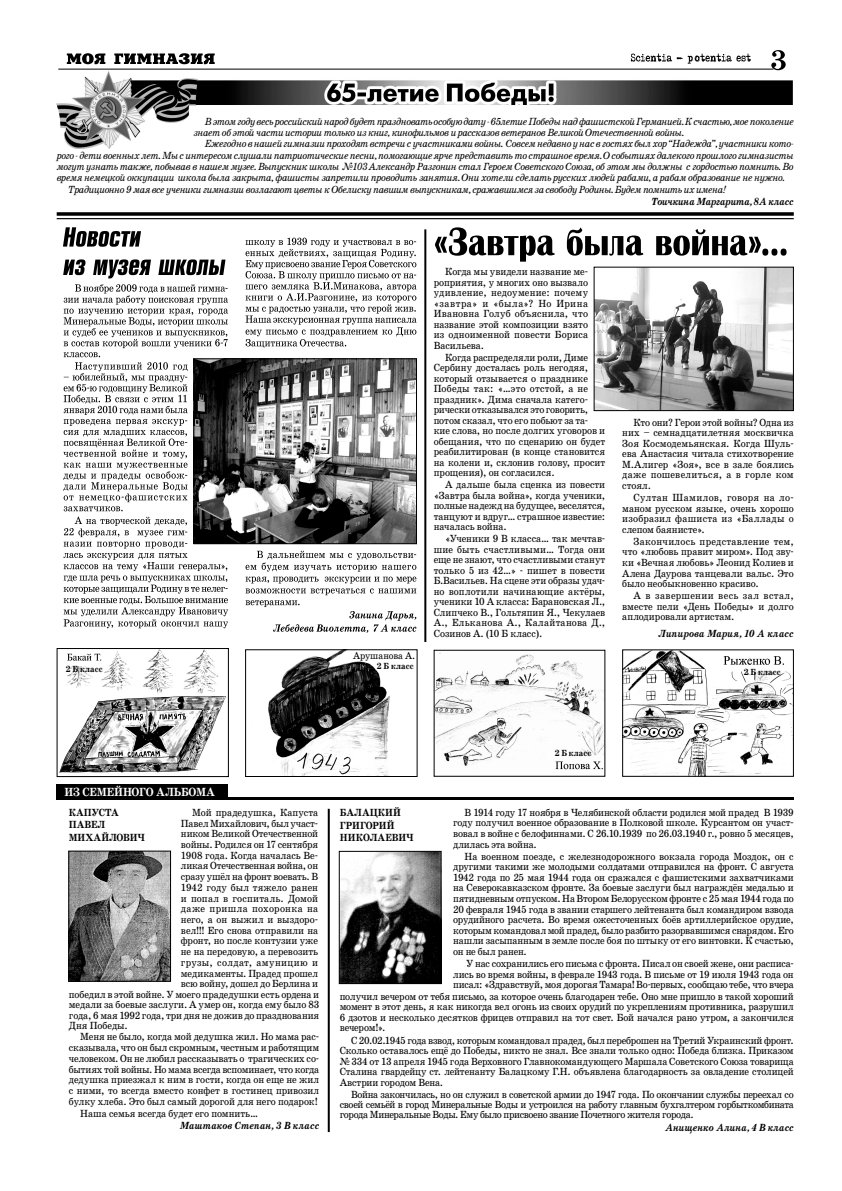
<style>
.page{position:relative;width:842px;height:1191px;background:#fff}
.page>*{position:absolute;margin:0;border:0;box-sizing:border-box;transform-origin:0 0}
.t1{font:700 12px "School Book AC";letter-spacing:-.005em;color:#fff;scale:.91 1}
.t2{font:10.5px/10.5px "School Book AC";letter-spacing:-.01em;color:#000;text-align:justify;scale:.91 1}
.t3{font:italic 10.5px/11px "School Book AC";letter-spacing:-.05em;color:#000;scale:.91 1}
.t4{font:italic 700 10.5px "School Book AC";letter-spacing:-.02em;color:#000;scale:.91 1}
.t5{font:700 10.5px/12.4px "School Book AC";letter-spacing:.005em;color:#000;scale:.91 1}
.t6{font:italic 700 10.5px "School Book AC";letter-spacing:-.045em;color:#000;scale:.91 1}
.t7{font:10px "School Book AC";letter-spacing:-.01em;color:#000;scale:.91 1}
.t8{font:700 9px "School Book AC";letter-spacing:.01em;color:#000;scale:.91 1}
</style>
<div class="page">
<img style="left:57px;top:71px;width:736px;height:77px">
<hr style="left:58px;top:69px;width:715px;height:1px;background:#000">
<svg style="left:67px;top:53px;width:148px;height:11px"></svg>
<svg style="left:771px;top:50px;width:15px;height:20px"></svg>
<svg style="left:631px;top:54px;width:120px;height:10px"></svg>
<img style="left:596px;top:269px;width:196px;height:140px">
<div style="left:594px;top:267px;width:200px;height:144px;border:1px solid #000"></div>
<img style="left:228px;top:360px;width:187px;height:182px">
<div style="left:194px;top:358px;width:223px;height:186px;border:1px solid #000"></div>
<img style="left:59px;top:650px;width:167px;height:123px">
<div style="left:57px;top:648px;width:172px;height:129px;border:1px solid #000"></div>
<img style="left:268px;top:651px;width:122px;height:124px">
<div style="left:245px;top:649px;width:172px;height:128px;border:1px solid #000"></div>
<img style="left:624px;top:651px;width:168px;height:123px">
<div style="left:622px;top:649px;width:172px;height:127px;border:1px solid #000"></div>
<img style="left:436px;top:653px;width:167px;height:117px">
<img style="left:341px;top:853px;width:98px;height:129px">
<div style="left:339px;top:851px;width:102px;height:133px;border:1px solid #000"></div>
<img style="left:70px;top:852px;width:99px;height:127px">
<div style="left:68px;top:850px;width:103px;height:131px;border:1px solid #000"></div>
<svg style="left:57px;top:212px;width:737px;height:4px;background:#1f1f1f"></svg>
<hr style="left:57px;top:218px;width:737px;height:1px;background:#000">
<hr style="left:424px;top:229px;width:2px;height:413px;background:#000">
<hr style="left:328px;top:809px;width:2px;height:323px;background:#000">
<div style="left:57px;top:784px;width:171px;height:15px;background:#000"></div>
<hr style="left:212px;top:797px;width:582px;height:2px;background:#000">
<svg style="left:63px;top:227px;width:78px;height:20px"></svg>
<svg style="left:63px;top:259px;width:162px;height:19px"></svg>
<svg style="left:63px;top:284px;width:165px;height:344px"></svg>
<svg style="left:246px;top:238px;width:171px;height:110px"></svg>
<svg style="left:246px;top:551px;width:170px;height:82px"></svg>
<svg style="left:435px;top:227px;width:351px;height:35px"></svg>
<p class="t3" style="left:193px;top:116px;width:661px;line-height:10.4px;text-indent:11px">В этом году весь российский народ будет праздновать особую дату - 65летие Победы над фашистской Германией. К счастью, мое поколение знает об этой части истории только из книг, кинофильмов и рассказов ветеранов Великой Отечественной войны.</p>
<p class="t3" style="left:57px;top:138px;width:811px;text-align:justify;text-indent:148px">Ежегодно в нашей гимназии проходят встречи с участниками войны. Совсем недавно у нас в гостях был хор “Надежда”, участники кото&shy;рого - дети военных лет. Мы с интересом слушали патриотические песни, помогающие ярче представить то страшное время. О событиях далекого прошлого гимназисты могут узнать также, побывав в нашем музее. Выпускник школы №103 Александр Разгонин стал Героем Советского Союза, об этом мы должны с гордостью помнить. Во время немецкой оккупации школа была закрыта, фашисты запретили проводить занятия. Они хотели сделать русских людей рабами, а рабам образование не нужно.</p>
<p class="t3" style="left:68px;top:184px;width:725px">Традиционно 9 мая все ученики гимназии возлагают цветы к Обелиску павшим выпускникам, сражавшимся за свободу Родины. Будем помнить их имена!</p>
<p class="t6" style="left:651px;top:196px;width:158px">Тоичкина Маргарита, 8А класс</p>
<p class="t7" style="left:353px;top:650px;width:70px">Арушанова А.</p>
<p class="t8" style="left:66px;top:664px;width:42px">2 Б класс</p>
<p class="t8" style="left:377px;top:661px;width:42px">2 Б класс</p>
<p class="t2" style="left:434px;top:266px;width:171px;text-indent:11px">Когда мы увидели название ме&shy;роприятия, у многих оно вызвало удивление, недоумение: почему «завтра» и «была»? Но Ирина Ивановна Голуб объяснила, что название этой композиции взято из одноименной повести Бориса Васильева.</p>
<p class="t2" style="left:434px;top:352px;width:190px;text-align:left;text-indent:11px">Когда распределяли роли, Диме Сербину досталась роль негодяя, который отзывается о празднике Победы так: «…это отстой, а не праздник». Дима сначала катего&shy;рически отказывался это говорить, потом сказал, что его побьют за та&shy;кие слова, но после долгих уговоров и обещания, что по сценарию он будет реабилитирован (в конце становится на колени и, склонив голову, просит прощения), он согласился.</p>
<p class="t2" style="left:434px;top:479px;width:190px;text-indent:11px">А дальше была сценка из повести «Завтра была война», когда ученики, полные надежд на будущее, веселятся, танцуют и вдруг… страшное известие: началась война.</p>
<p class="t2" style="left:434px;top:533px;width:190px;text-indent:11px">«Ученики 9 В класса… так мечтав&shy;шие быть счастливыми… Тогда они еще не знают, что счастливыми станут только 5 из 42…» - пишет в повести Б.Васильев. На сцене эти образы удач&shy;но воплотили начинающие актёры, ученики 10 А класса: Барановская Л., Слипчеко В., Гольтяпин Я., Чекулаев А., Ельканова А., Калайтанова Д., Созинов А. (10 Б класс).</p>
<p class="t2" style="left:622px;top:417px;width:190px;text-indent:11px">Кто они? Герои этой войны? Одна из них – семнадцатилетняя москвичка Зоя Космодемьянская. Когда Шуль&shy;ева Анастасия читала стихотворение М.Алигер «Зоя», все в зале боялись даже пошевелиться, а в горле ком стоял.</p>
<p class="t2" style="left:622px;top:492px;width:190px;text-indent:11px">Султан Шамилов, говоря на ло&shy;маном русском языке, очень хорошо изобразил фашиста из «Баллады о слепом баянисте».</p>
<p class="t2" style="left:622px;top:536px;width:190px;text-indent:11px">Закончилось представление тем, что «любовь правит миром». Под зву&shy;ки «Вечная любовь» Леонид Колиев и Алена Даурова танцевали вальс. Это было необыкновенно красиво.</p>
<p class="t2" style="left:622px;top:590px;width:190px;text-indent:11px">А в завершении весь зал встал, вместе пели «День Победы» и долго аплодировали артистам.</p>
<p class="t4" style="left:659px;top:627px;width:150px">Липирова Мария, 10 А класс</p>
<p class="t8" style="left:744px;top:667px;width:42px">2 Б класс</p>
<p class="t1" style="left:64px;top:785px;width:167px">ИЗ СЕМЕЙНОГО АЛЬБОМА</p>
<p class="t8" style="left:555px;top:748px;width:42px">2 Б класс</p>
<p class="t5" style="left:69px;top:806px;width:86px">КАПУСТА<br>ПАВЕЛ<br>МИХАЙЛОВИЧ</p>
<p class="t2" style="left:181px;top:807px;width:152px;text-indent:11px">Мой прадедушка, Капуста Павел Михайлович, был участ&shy;ником Великой Отечественной войны. Родился он 17 сентября 1908 года. Когда началась Ве&shy;ликая Отечественная война, он сразу ушёл на фронт воевать. В 1942 году был тяжело ранен и попал в госпиталь. Домой даже пришла похоронка на него, а он выжил и выздоро&shy;вел!!! Его снова отправили на фронт, но после контузии уже не на передовую, а перевозить грузы, солдат, амуницию и медикаменты. Прадед прошел всю войну, дошел до Берлина и</p>
<p class="t2" style="left:69px;top:989px;width:277px;line-height:10.2px">победил в этой войне. У моего прадедушки есть ордена и медали за боевые заслуги. А умер он, когда ему было 83 года, 6 мая 1992 года, три дня не дожив до празднования Дня Победы.</p>
<p class="t2" style="left:69px;top:1031px;width:277px;text-indent:11px">Меня не было, когда мой дедушка жил. Но мама рас&shy;сказывала, что он был скромным, честным и работящим человеком. Он не любил рассказывать о трагических со&shy;бытиях той войны. Но мама всегда вспоминает, что когда дедушка приезжал к ним в гости, когда он еще не жил с ними, то всегда вместо конфет в гостинец привозил булку хлеба. Это был самый дорогой для него подарок!</p>
<p class="t2" style="left:80px;top:1108px;width:197px">Наша семья всегда будет его помнить…</p>
<p class="t4" style="left:180px;top:1119px;width:155px">Маштаков Степан, 3 В класс</p>
<p class="t5" style="left:340px;top:806px;width:83px">БАЛАЦКИЙ<br>ГРИГОРИЙ<br>НИКОЛАЕВИЧ</p>
<p class="t2" style="left:453px;top:807px;width:376px;text-indent:11px">В 1914 году 17 ноября в Челябинской области родился мой прадед В 1939 году получил военное образование в Полковой школе. Курсантом он участ&shy;вовал в войне с белофиннами. С 26.10.1939 по 26.03.1940 г., ровно 5 месяцев, длилась эта война.</p>
<p class="t2" style="left:453px;top:851px;width:376px;text-indent:11px">На военном поезде, с железнодорожного вокзала города Моздок, он с другими такими же молодыми солдатами отправился на фронт. С августа 1942 года по 25 мая 1944 года он сражался с фашистскими захватчиками на Северокавказском фронте. За боевые заслуги был награждён медалью и пятидневным отпуском. На Втором Белорусском фронте с 25 мая 1944 года по 20 февраля 1945 года в звании старшего лейтенанта был командиром взвода орудийного расчета. Во время ожесточенных боёв артиллерийское орудие, которым командовал мой прадед, было разбито разорвавшимся снарядом. Его нашли засыпанным в земле после боя по штыку от его винтовки. К счастью, он не был ранен.</p>
<p class="t2" style="left:453px;top:958px;width:376px;text-indent:13px">У нас сохранились его письма с фронта. Писал он своей жене, они расписа&shy;лись во время войны, в феврале 1943 года. В письме от 19 июля 1943 года он писал: «Здравствуй, моя дорогая Тамара! Во-первых, сообщаю тебе, что вчера</p>
<p class="t2" style="left:340px;top:991px;width:500px">получил вечером от тебя письмо, за которое очень благодарен тебе. Оно мне пришло в такой хороший момент в этот день, я как никогда вел огонь из своих орудий по укреплениям противника, разрушил 6 дзотов и несколько десятков фрицев отправил на тот свет. Бой начался рано утром, а закончился вечером!».</p>
<p class="t2" style="left:340px;top:1035px;width:500px;text-indent:11px">С 20.02.1945 года взвод, которым командовал прадед, был переброшен на Третий Украинский фронт.<br>Сколько оставалось ещё до Победы, никто не знал. Все знали только одно: Победа близка. Приказом № 334 от 13 апреля 1945 года Верховного Главнокомандующего Маршала Советского Союза товарища Сталина гвардейцу ст. лейтенанту Балацкому Г.Н. объявлена благодарность за овладение столицей Австрии городом Вена.</p>
<p class="t2" style="left:340px;top:1089px;width:500px;text-indent:11px">Война закончилась, но он служил в советской армии до 1947 года. По окончании службы переехал со своей семьёй в город Минеральные Воды и устроился на работу главным бухгалтером горбыткомбината города Минеральные Воды. Ему было присвоено звание Почетного жителя города.</p>
<p class="t4" style="left:665px;top:1121px;width:143px">Анищенко Алина, 4 В класс</p>
</div>
